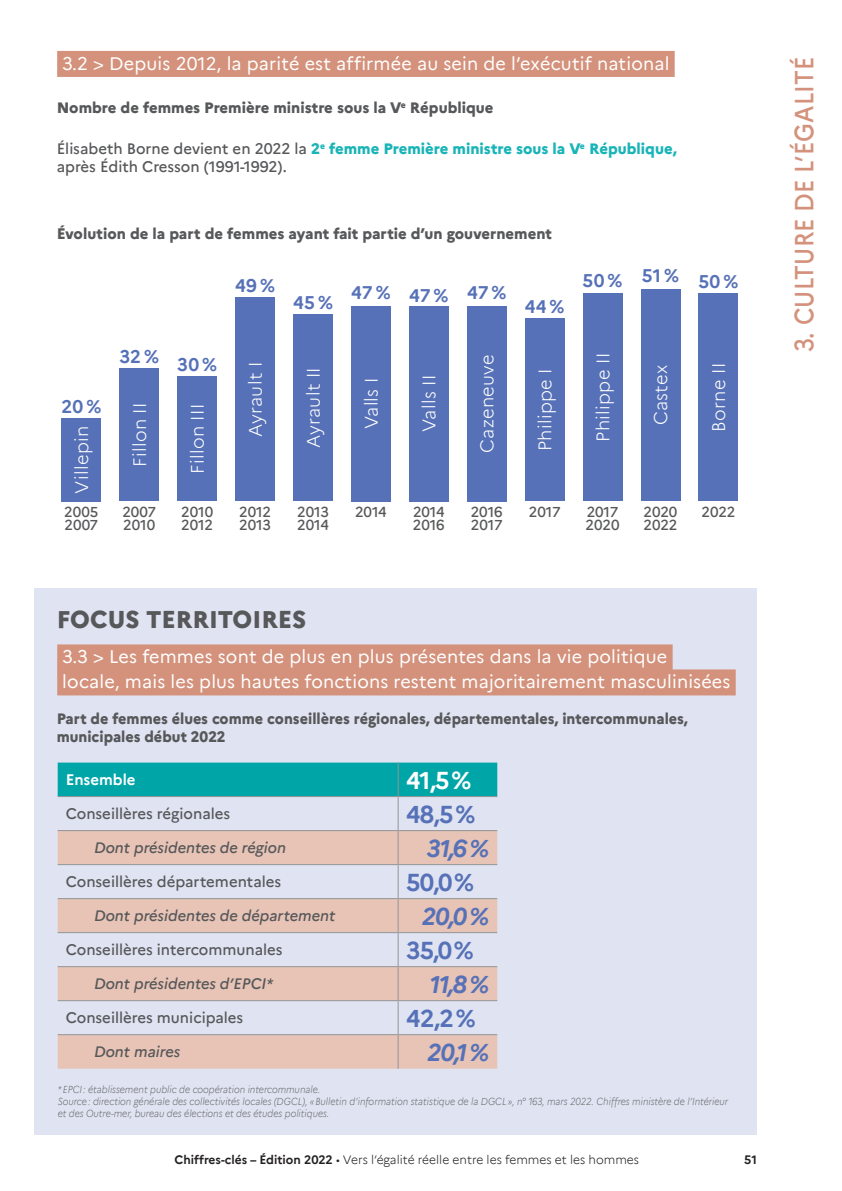
<style>
.page{position:relative;width:842px;height:1191px;background:#fff}
.page>*{position:absolute;margin:0;border:0;box-sizing:border-box;transform-origin:0 0}
.t1{font:500 26px "Marianne";letter-spacing:.01em;color:#d4927c;scale:.9 1}
.t2{font:700 24px "Marianne";letter-spacing:-.025em;color:#5671b7}
.t3{font:italic 700 24px "Marianne";letter-spacing:-.045em;color:#5671b7}
.t4{font:800 24px "Marianne";color:#57585a}
.t5{font:700 24px "Marianne";color:#fff}
.H1_1{font:18px/25px "Marianne";letter-spacing:.01em;color:#fff}
.t6{font:300 18px "Marianne";letter-spacing:.02em;color:#fff}
.t7{font:700 18px "Marianne";letter-spacing:.015em;color:#5671b7}
.t8{font:800 15px/18px "Marianne";color:#57585a}
.t9{font:500 15px/18px "Marianne";color:#57585a}
.t10{font:italic 500 15px "Marianne";color:#57585a}
.t11{font:700 15px "Marianne";color:#fff}
.titre2{font:500 14.2px/13px "Marianne";letter-spacing:-.005em;color:#57585a}
.t12{font:300 12px "Marianne";color:#231f20}
.t13{font:700 12px "Marianne";color:#231f20}
.Sources{font:italic 300 10px/12px "Marianne";color:#6c6d70;scale:.91 1}
.s1{font-weight:800;color:#19b4b7}
.s2{font-weight:700}
</style>
<div class="page">
<div style="left:35px;top:588px;width:722px;height:546px;background:#e0e4f2"></div>
<div style="left:57px;top:644px;width:616px;height:26px;background:#d4927c"></div>
<div style="left:57px;top:669px;width:679px;height:26px;background:#d4927c"></div>
<div style="left:58px;top:762px;width:439px;height:34px;background:#00a5a8"></div>
<svg style="left:58px;top:831px;width:439px;height:237px;fill:#e8c4b6"></svg>
<hr style="left:398px;top:762px;width:1px;height:34px;background:#939598">
<hr style="left:58px;top:796px;width:340px;height:1px;background:#939598">
<hr style="left:398px;top:796px;width:99px;height:1px;background:#939598">
<hr style="left:398px;top:797px;width:1px;height:33px;background:#939598">
<hr style="left:58px;top:830px;width:340px;height:1px;background:#939598">
<hr style="left:398px;top:830px;width:99px;height:1px;background:#939598">
<hr style="left:398px;top:831px;width:1px;height:33px;background:#939598">
<hr style="left:58px;top:864px;width:340px;height:1px;background:#939598">
<hr style="left:398px;top:864px;width:99px;height:1px;background:#939598">
<hr style="left:398px;top:865px;width:1px;height:33px;background:#939598">
<hr style="left:58px;top:898px;width:340px;height:1px;background:#939598">
<hr style="left:398px;top:898px;width:99px;height:1px;background:#939598">
<hr style="left:398px;top:899px;width:1px;height:33px;background:#939598">
<hr style="left:58px;top:932px;width:340px;height:1px;background:#939598">
<hr style="left:398px;top:932px;width:99px;height:1px;background:#939598">
<hr style="left:398px;top:933px;width:1px;height:33px;background:#939598">
<hr style="left:58px;top:966px;width:340px;height:1px;background:#939598">
<hr style="left:398px;top:966px;width:99px;height:1px;background:#939598">
<hr style="left:398px;top:967px;width:1px;height:33px;background:#939598">
<hr style="left:58px;top:1000px;width:340px;height:1px;background:#939598">
<hr style="left:398px;top:1000px;width:99px;height:1px;background:#939598">
<hr style="left:398px;top:1001px;width:1px;height:33px;background:#939598">
<hr style="left:58px;top:1034px;width:340px;height:1px;background:#939598">
<hr style="left:398px;top:1034px;width:99px;height:1px;background:#939598">
<hr style="left:398px;top:1035px;width:1px;height:33px;background:#939598">
<div style="left:57px;top:51px;width:618px;height:26px;background:#d4927c"></div>
<div style="left:120px;top:368px;width:39px;height:133px;background:#5671b7"></div>
<div style="left:177px;top:376px;width:40px;height:125px;background:#5671b7"></div>
<div style="left:235px;top:298px;width:40px;height:203px;background:#5671b7"></div>
<div style="left:293px;top:314px;width:40px;height:187px;background:#5671b7"></div>
<div style="left:351px;top:306px;width:40px;height:195px;background:#5671b7"></div>
<div style="left:409px;top:306px;width:40px;height:195px;background:#5671b7"></div>
<div style="left:467px;top:306px;width:39px;height:195px;background:#5671b7"></div>
<div style="left:525px;top:318px;width:39px;height:183px;background:#5671b7"></div>
<div style="left:583px;top:293px;width:39px;height:208px;background:#5671b7"></div>
<div style="left:641px;top:289px;width:39px;height:212px;background:#5671b7"></div>
<div style="left:699px;top:293px;width:39px;height:208px;background:#5671b7"></div>
<div style="left:62px;top:418px;width:39px;height:83px;background:#5671b7"></div>
<p class="H1_1" style="left:62px;top:50px;width:609px">3.2 &gt; Depuis 2012, la parité est affirmée au sein de l’exécutif national</p>
<p class="t8" style="left:57px;top:98px;width:438px">Nombre de femmes Première ministre sous la V<sup>e</sup> République</p>
<p class="t9" style="left:57px;top:139px;width:621px">Élisabeth Borne devient en 2022 la <span class="s1">2</span><sup>e</sup> <span class="s1">femme Première ministre sous la V</span><sup>e</sup> <span class="s1">République, </span>après Édith Cresson (1991-1992).</p>
<p class="t8" style="left:57px;top:223px;width:497px">Évolution de la part de femmes ayant fait partie d’un gouvernement</p>
<p class="t7" style="left:61px;top:393px;width:41px">20%</p>
<p class="t6" style="left:68px;top:493px;width:69px;rotate:-90deg">Villepin</p>
<p class="t7" style="left:120px;top:342px;width:41px">32%</p>
<p class="t7" style="left:177px;top:350px;width:41px">30%</p>
<p class="t6" style="left:126px;top:467px;width:66px;rotate:-90deg">Fillon II</p>
<p class="t6" style="left:184px;top:474px;width:71px;rotate:-90deg">Fillon III</p>
<p class="t7" style="left:235px;top:272px;width:41px">49%</p>
<p class="t7" style="left:293px;top:288px;width:41px">45%</p>
<p class="t7" style="left:351px;top:279px;width:41px">47%</p>
<p class="t7" style="left:409px;top:281px;width:41px">47%</p>
<p class="t7" style="left:467px;top:279px;width:41px">47%</p>
<p class="t6" style="left:242px;top:437px;width:77px;rotate:-90deg">Ayrault I</p>
<p class="t6" style="left:299px;top:448px;width:82px;rotate:-90deg">Ayrault II</p>
<p class="t6" style="left:357px;top:429px;width:53px;rotate:-90deg">Valls I</p>
<p class="t6" style="left:415px;top:432px;width:59px;rotate:-90deg">Valls II</p>
<p class="t6" style="left:473px;top:452px;width:100px;rotate:-90deg">Cazeneuve</p>
<p class="t7" style="left:525px;top:292px;width:41px">44%</p>
<p class="t6" style="left:531px;top:451px;width:84px;rotate:-90deg">Philippe I</p>
<p class="t7" style="left:583px;top:267px;width:41px">50%</p>
<p class="t7" style="left:642px;top:262px;width:39px">51%</p>
<p class="t7" style="left:698px;top:267px;width:41px">50%</p>
<p class="t6" style="left:589px;top:442px;width:90px;rotate:-90deg">Philippe II</p>
<p class="t6" style="left:647px;top:425px;width:62px;rotate:-90deg">Castex</p>
<p class="t6" style="left:705px;top:432px;width:70px;rotate:-90deg">Borne II</p>
<p class="titre2" style="left:64px;top:504px;width:36px">2005<br>2007</p>
<p class="titre2" style="left:122px;top:504px;width:35px">2007<br>2010</p>
<p class="titre2" style="left:181px;top:504px;width:33px">2010<br>2012</p>
<p class="titre2" style="left:239px;top:504px;width:33px">2012<br>2013</p>
<p class="titre2" style="left:297px;top:504px;width:33px">2013<br>2014</p>
<p class="titre2" style="left:355px;top:504px;width:33px">2014</p>
<p class="titre2" style="left:413px;top:504px;width:33px">2014<br>2016</p>
<p class="titre2" style="left:471px;top:504px;width:33px">2016<br>2017</p>
<p class="titre2" style="left:529px;top:504px;width:33px">2017</p>
<p class="titre2" style="left:586px;top:504px;width:35px">2017<br>2020</p>
<p class="titre2" style="left:643px;top:504px;width:35px">2020<br>2022</p>
<p class="titre2" style="left:701px;top:504px;width:35px">2022</p>
<p class="t4" style="left:57px;top:600px;width:251px">FOCUS TERRITOIRES</p>
<p class="H1_1" style="left:62px;top:643px;width:670px">3.3 &gt; Les femmes sont de plus en plus présentes dans la vie politique<br>locale, mais les plus hautes fonctions restent majoritairement masculinisées</p>
<p class="t8" style="left:57px;top:708px;width:633px">Part de femmes élues comme conseillères régionales, départementales, intercommunales, municipales début 2022</p>
<p class="t11" style="left:66px;top:768px;width:71px">Ensemble</p>
<p class="t5" style="left:406px;top:761px;width:67px">41,5%</p>
<p class="t9" style="left:66px;top:803px;width:166px">Conseillères régionales</p>
<p class="t2" style="left:406px;top:795px;width:71px">48,5%</p>
<p class="t10" style="left:94px;top:836px;width:194px">Dont présidentes de région</p>
<p class="t3" style="left:426px;top:829px;width:64px">31,6%</p>
<p class="t9" style="left:66px;top:871px;width:217px">Conseillères départementales</p>
<p class="t2" style="left:406px;top:863px;width:70px">50,0%</p>
<p class="t10" style="left:94px;top:904px;width:243px">Dont présidentes de département</p>
<p class="t3" style="left:422px;top:897px;width:69px">20,0%</p>
<p class="t9" style="left:66px;top:939px;width:218px">Conseillères intercommunales</p>
<p class="t2" style="left:406px;top:931px;width:69px">35,0%</p>
<p class="t10" style="left:94px;top:972px;width:180px">Dont présidentes d’EPCI*</p>
<p class="t3" style="left:429px;top:965px;width:61px">11,8%</p>
<p class="t9" style="left:66px;top:1007px;width:179px">Conseillères municipales</p>
<p class="t2" style="left:406px;top:999px;width:71px">42,2%</p>
<p class="t10" style="left:94px;top:1040px;width:88px">Dont maires</p>
<p class="t3" style="left:427px;top:1033px;width:64px">20,1%</p>
<p class="Sources" style="left:58px;top:1082px;width:290px">* EPCI: établissement public de coopération intercommunale.</p>
<p class="Sources" style="left:58px;top:1094px;width:738px">Source: direction générale des collectivités locales (DGCL), «Bulletin d’information statistique de la DGCL », n° 163, mars 2022. Chiffres ministère de l’Intérieur et des Outre-mer, bureau des élections et des études politiques.</p>
<p class="t12" style="left:175px;top:1150px;width:466px"><span class="s2">Chiffres-clés – Édition 2022</span> • Vers l’égalité réelle entre les femmes et les hommes</p>
<p class="t13" style="left:744px;top:1150px;width:14px">51</p>
<h1 class="t1" style="left:784px;top:352px;width:330px;rotate:-90deg">3. CULTURE DE L’ÉGALITÉ</h1>
</div>
